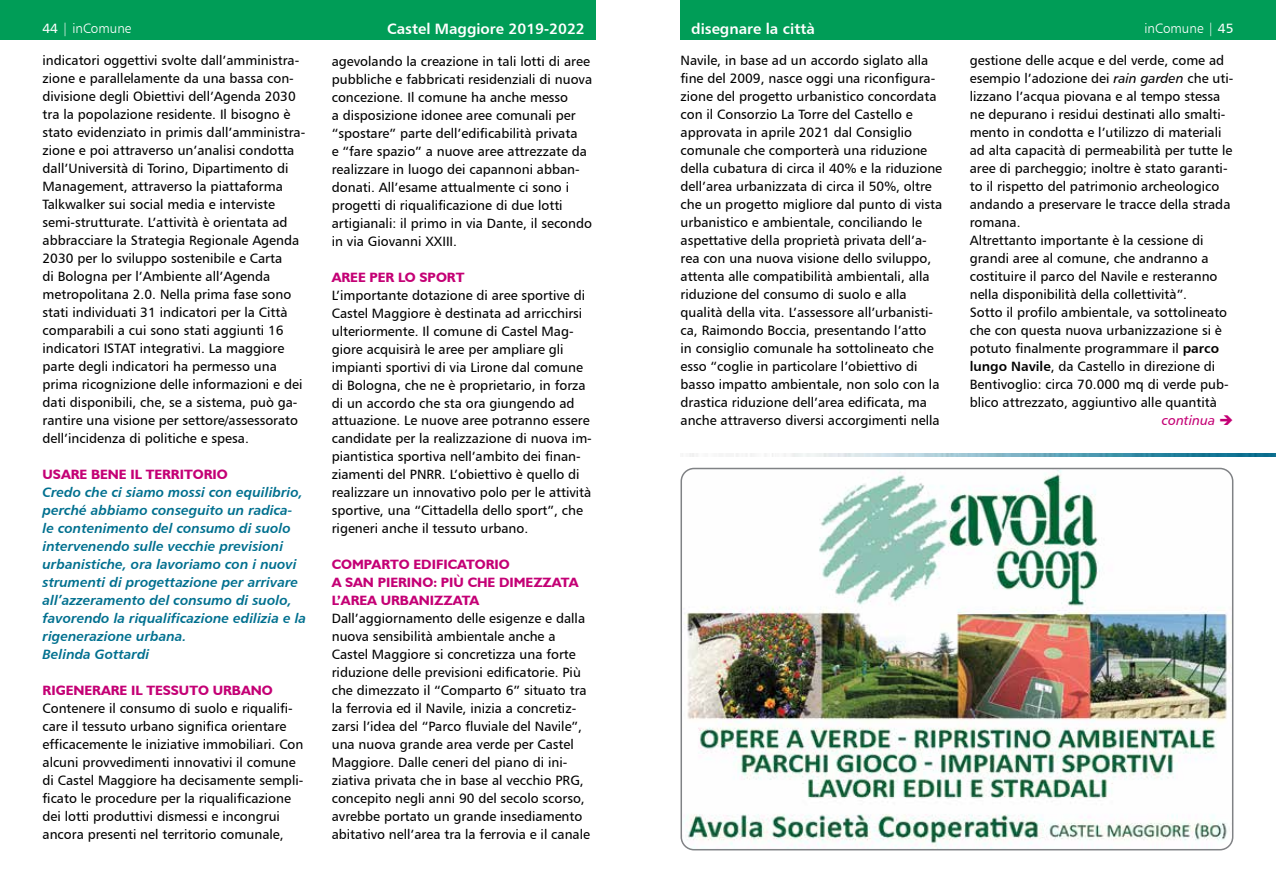
<style>
.page{position:relative;width:1276px;height:893px;background:#fff}
.page>*{position:absolute;margin:0;border:0;box-sizing:border-box;transform-origin:0 0}
.t1{font:15px "Humanist 777 BT Bold B";color:#fff}
.t2{font:13.5px/18px "Humanist 777 BT Roman B";color:#000}
.t3{font:13.5px/18px "Humanist 777 BT Bold Italic B";color:#00708f}
.t4{font:700 13.5px/18px "Humanist 521 BT";color:#c40075}
.t5{font:13.5px "Humanist 777 BT Light B";color:#fff}
.t6{font:13.5px "Humanist 777 BT Italic B";color:#c40075}
.s1{font-family:"Humanist 777 BT Roman B"}
.s2{font-family:"Humanist 777 BT Italic B"}
.s3{font-family:"Humanist 777 BT Bold B"}
</style>
<div class="page">
<img style="left:689px;top:454px;width:587px;height:2px">
<img style="left:683px;top:468px;width:549px;height:382px">
<div style="left:680px;top:468px;width:553px;height:382px;border:2px solid #808285;border-radius:13px"></div>
<div style="left:680px;top:0;width:596px;height:39px;background:#009d57"></div>
<div style="left:0;top:0;width:595px;height:39px;background:#009d57"></div>
<p class="t5" style="left:43px;top:20px;width:90px"><span class="s1">44</span> | inComune</p>
<p class="t5" style="left:1144px;top:20px;width:90px">inComune | <span class="s1">45</span></p>
<p class="t2" style="left:332px;top:52px;width:262px">agevolando la creazione in tali lotti di aree pubbliche e fabbricati residenziali di nuova concezione. Il comune ha anche messo<br>a disposizione idonee aree comunali per “spostare” parte dell’edificabilità privata<br>e “fare spazio” a nuove aree attrezzate da realizzare in luogo dei capannoni abban&shy;donati. All’esame attualmente ci sono i progetti di riqualificazione di due lotti artigianali: il primo in via Dante, il secondo in via Giovanni XXIII.</p>
<p class="t4" style="left:332px;top:268px;width:134px">AREE PER LO SPORT</p>
<p class="t2" style="left:332px;top:286px;width:262px">L’importante dotazione di aree sportive di Castel Maggiore è destinata ad arricchirsi ulteriormente. Il comune di Castel Mag&shy;giore acquisirà le aree per ampliare gli impianti sportivi di via Lirone dal comune di Bologna, che ne è proprietario, in forza di un accordo che sta ora giungendo ad attuazione. Le nuove aree potranno essere candidate per la realizzazione di nuova im&shy;piantistica sportiva nell’ambito dei finan&shy;ziamenti del PNRR. L’obiettivo è quello di realizzare un innovativo polo per le attività sportive, una “Cittadella dello sport”, che rigeneri anche il tessuto urbano.</p>
<p class="t4" style="left:332px;top:556px;width:248px">COMPARTO EDIFICATORIO<br>A SAN PIERINO: PIÙ CHE DIMEZZATA<br>L’AREA URBANIZZATA</p>
<p class="t2" style="left:332px;top:609px;width:260px">Dall’aggiornamento delle esigenze e dalla nuova sensibilità ambientale anche a Castel Maggiore si concretizza una forte riduzione delle previsioni edificatorie. Più che dimezzato il “Comparto 6” situato tra la ferrovia ed il Navile, inizia a concretiz&shy;zarsi l’idea del “Parco fluviale del Navile”, una nuova grande area verde per Castel Maggiore. Dalle ceneri del piano di ini&shy;ziativa privata che in base al vecchio PRG, concepito negli anni 90 del secolo scorso, avrebbe portato un grande insediamento abitativo nell’area tra la ferrovia e il canale</p>
<p class="t1" style="left:387px;top:19px;width:199px">Castel Maggiore 2019-2022</p>
<p class="t1" style="left:691px;top:19px;width:125px">disegnare la città</p>
<p class="t2" style="left:680px;top:51px;width:263px">Navile, in base ad un accordo siglato alla fine del 2009, nasce oggi una riconfigura&shy;zione del progetto urbanistico concordata con il Consorzio La Torre del Castello e approvata in aprile 2021 dal Consiglio comunale che comporterà una riduzione della cubatura di circa il 40% e la riduzione dell’area urbanizzata di circa il 50%, oltre che un progetto migliore dal punto di vista urbanistico e ambientale, conciliando le aspettative della proprietà privata dell’a&shy;rea con una nuova visione dello sviluppo, attenta alle compatibilità ambientali, alla riduzione del consumo di suolo e alla qualità della vita. L’assessore all’urbanisti&shy;ca, Raimondo Boccia, presentando l’atto<br>in consiglio comunale ha sottolineato che esso “coglie in particolare l’obiettivo di basso impatto ambientale, non solo con la drastica riduzione dell’area edificata, ma anche attraverso diversi accorgimenti nella</p>
<p class="t2" style="left:969px;top:51px;width:265px">gestione delle acque e del verde, come ad esempio l’adozione dei <span class="s2">rain garden</span> che uti&shy;lizzano l’acqua piovana e al tempo stessa ne depurano i residui destinati allo smalti&shy;mento in condotta e l’utilizzo di materiali ad alta capacità di permeabilità per tutte le aree di parcheggio; inoltre è stato garanti&shy;to il rispetto del patrimonio archeologico andando a preservare le tracce della strada romana.<br>Altrettanto importante è la cessione di grandi aree al comune, che andranno a costituire il parco del Navile e resteranno nella disponibilità della collettività”.<br>Sotto il profilo ambientale, va sottolineato che con questa nuova urbanizzazione si è potuto finalmente programmare il <span class="s3">parco lungo Navile</span>, da Castello in direzione di Bentivoglio: circa 70.000 mq di verde pub&shy;blico attrezzato, aggiuntivo alle quantità</p>
<p class="t2" style="left:43px;top:51px;width:264px">indicatori oggettivi svolte dall’amministra&shy;zione e parallelamente da una bassa con&shy;divisione degli Obiettivi dell’Agenda 2030 tra la popolazione residente. Il bisogno è stato evidenziato in primis dall’amministra&shy;zione e poi attraverso un’analisi condotta dall’Università di Torino, Dipartimento di Management, attraverso la piattaforma Talkwalker sui social media e interviste semi-strutturate. L’attività è orientata ad abbracciare la Strategia Regionale Agenda 2030 per lo sviluppo sostenibile e Carta<br>di Bologna per l’Ambiente all’Agenda metropolitana 2.0. Nella prima fase sono stati individuati 31 indicatori per la Città comparabili a cui sono stati aggiunti 16 indicatori ISTAT integrativi. La maggiore parte degli indicatori ha permesso una prima ricognizione delle informazioni e dei dati disponibili, che, se a sistema, può ga&shy;rantire una visione per settore/assessorato dell’incidenza di politiche e spesa.</p>
<p class="t4" style="left:43px;top:465px;width:187px">USARE BENE IL TERRITORIO</p>
<p class="t3" style="left:43px;top:483px;width:265px">Credo che ci siamo mossi con equilibrio, perché abbiamo conseguito un radica&shy;le contenimento del consumo di suolo intervenendo sulle vecchie previsioni urbanistiche, ora lavoriamo con i nuovi strumenti di progettazione per arrivare all’azzeramento del consumo di suolo, favorendo la riqualificazione edilizia e la rigenerazione urbana.<br>Belinda Gottardi</p>
<p class="t4" style="left:43px;top:681px;width:232px">RIGENERARE IL TESSUTO URBANO</p>
<p class="t2" style="left:43px;top:699px;width:262px">Contenere il consumo di suolo e riqualifi&shy;care il tessuto urbano significa orientare efficacemente le iniziative immobiliari. Con alcuni provvedimenti innovativi il comune di Castel Maggiore ha decisamente sempli&shy;ficato le procedure per la riqualificazione dei lotti produttivi dismessi e incongrui ancora presenti nel territorio comunale,</p>
<p class="t6" style="left:1162px;top:411px;width:73px">continua ➔</p>
</div>
